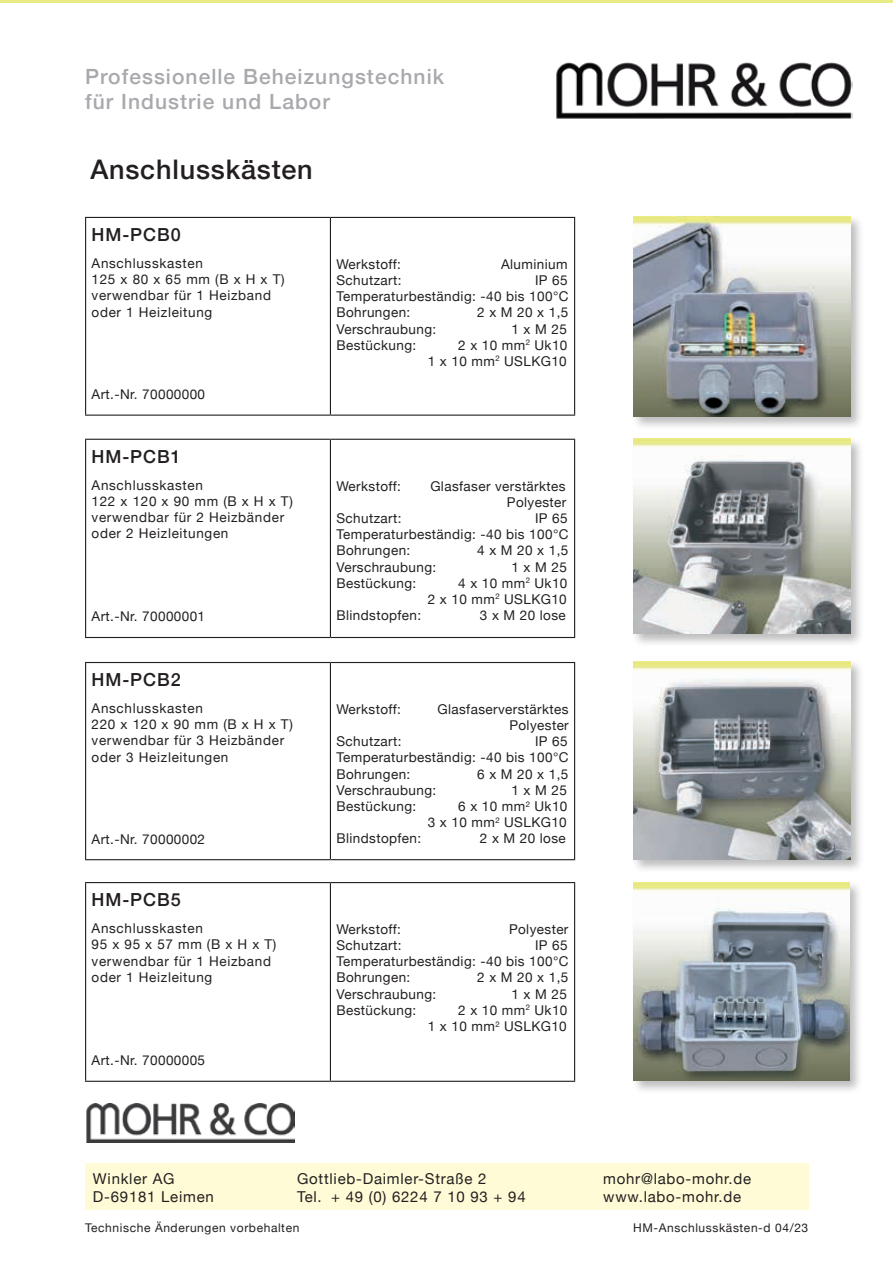
<style>
.page{position:relative;width:893px;height:1263px;background:#fff}
.page>*{position:absolute;margin:0;border:0;box-sizing:border-box;transform-origin:0 0}
.t1{font:500 27px "Helvetica Neue";letter-spacing:.03em;color:#231f20}
.t2{font:500 21px/25.2px "Helvetica Neue";letter-spacing:.05em;color:#a8a9ad}
.t3{font:500 18px "Helvetica Neue";letter-spacing:.05em;color:#231f20}
.t4{font:15px "Helvetica Neue";letter-spacing:.05em;color:#231f20}
.t5{font:13.5px/16.2px "Helvetica Neue";letter-spacing:.03em;color:#231f20;text-align:right}
.t6{font:13.5px/16.2px "Helvetica Neue";letter-spacing:.05em;color:#231f20}
.t7{font:12px "Helvetica Neue";letter-spacing:.05em;color:#231f20}
</style>
<div class="page">
<hr style="left:0;top:0;width:893px;height:2px;background:#e9eb86">
<div style="left:631px;top:880px;width:233px;height:215px;background:#231f20;opacity:.3"></div>
<img style="left:633px;top:882px;width:216px;height:199px">
<div style="left:631px;top:437px;width:234px;height:210px;background:#231f20;opacity:.3"></div>
<img style="left:633px;top:439px;width:217px;height:194px">
<div style="left:631px;top:659px;width:234px;height:215px;background:#231f20;opacity:.3"></div>
<img style="left:633px;top:661px;width:217px;height:198px">
<div style="left:631px;top:215px;width:234px;height:216px;background:#231f20;opacity:.3"></div>
<img style="left:633px;top:217px;width:217px;height:199px">
<svg style="left:86px;top:440px;width:488px;height:197px"></svg>
<hr style="left:85px;top:439px;width:245px;height:1px;background:#231f20">
<hr style="left:85px;top:440px;width:1px;height:197px;background:#231f20">
<hr style="left:330px;top:439px;width:245px;height:1px;background:#231f20">
<hr style="left:330px;top:440px;width:1px;height:197px;background:#231f20">
<hr style="left:574px;top:440px;width:1px;height:197px;background:#231f20">
<hr style="left:85px;top:637px;width:245px;height:1px;background:#231f20">
<hr style="left:330px;top:637px;width:245px;height:1px;background:#231f20">
<svg style="left:86px;top:663px;width:488px;height:196px"></svg>
<hr style="left:85px;top:662px;width:245px;height:1px;background:#231f20">
<hr style="left:85px;top:663px;width:1px;height:196px;background:#231f20">
<hr style="left:330px;top:662px;width:245px;height:1px;background:#231f20">
<hr style="left:330px;top:663px;width:1px;height:196px;background:#231f20">
<hr style="left:574px;top:663px;width:1px;height:196px;background:#231f20">
<hr style="left:85px;top:859px;width:245px;height:1px;background:#231f20">
<hr style="left:330px;top:859px;width:245px;height:1px;background:#231f20">
<svg style="left:86px;top:883px;width:488px;height:198px"></svg>
<hr style="left:85px;top:882px;width:245px;height:1px;background:#231f20">
<hr style="left:85px;top:883px;width:1px;height:198px;background:#231f20">
<hr style="left:330px;top:882px;width:245px;height:1px;background:#231f20">
<hr style="left:330px;top:883px;width:1px;height:198px;background:#231f20">
<hr style="left:574px;top:883px;width:1px;height:198px;background:#231f20">
<hr style="left:85px;top:1081px;width:245px;height:1px;background:#231f20">
<hr style="left:330px;top:1081px;width:245px;height:1px;background:#231f20">
<svg style="left:86px;top:218px;width:488px;height:197px"></svg>
<hr style="left:85px;top:217px;width:245px;height:1px;background:#231f20">
<hr style="left:85px;top:218px;width:1px;height:197px;background:#231f20">
<hr style="left:330px;top:217px;width:245px;height:1px;background:#231f20">
<hr style="left:330px;top:218px;width:1px;height:197px;background:#231f20">
<hr style="left:574px;top:218px;width:1px;height:197px;background:#231f20">
<hr style="left:85px;top:415px;width:245px;height:1px;background:#231f20">
<hr style="left:330px;top:415px;width:245px;height:1px;background:#231f20">
<img style="left:86px;top:1103px;width:209px;height:39px">
<div style="left:85px;top:1163px;width:723px;height:47px;background:#fffbd6"></div>
<img style="left:556px;top:62px;width:297px;height:57px">
<h2 class="t2" style="left:85px;top:62px;width:360px">Professionelle Beheizungstechnik für Industrie und Labor</h2>
<h1 class="t1" style="left:90px;top:148px;width:224px">Anschlusskästen</h1>
<h3 class="t3" style="left:92px;top:220px;width:91px">HM-PCB0</h3>
<p class="t6" style="left:92px;top:256px;width:195px">Anschlusskasten<br>125 x 80 x 65 mm (B x H x T) verwendbar für 1 Heizband oder 1 Heizleitung</p>
<p class="t5" style="left:92px;top:387px;width:115px">Art.-Nr. 70000000</p>
<h3 class="t3" style="left:92px;top:442px;width:91px">HM-PCB1</h3>
<p class="t6" style="left:92px;top:478px;width:203px">Anschlusskasten<br>122 x 120 x 90 mm (B x H x T) verwendbar für 2 Heizbänder oder 2 Heizleitungen</p>
<p class="t5" style="left:92px;top:609px;width:115px">Art.-Nr. 70000001</p>
<h3 class="t3" style="left:92px;top:665px;width:91px">HM-PCB2</h3>
<p class="t6" style="left:92px;top:701px;width:203px">Anschlusskasten<br>220 x 120 x 90 mm (B x H x T) verwendbar für 3 Heizbänder oder 3 Heizleitungen</p>
<p class="t5" style="left:92px;top:832px;width:115px">Art.-Nr. 70000002</p>
<h3 class="t3" style="left:92px;top:885px;width:91px">HM-PCB5</h3>
<p class="t6" style="left:92px;top:921px;width:186px">Anschlusskasten<br>95 x 95 x 57 mm (B x H x T) verwendbar für 1 Heizband oder 1 Heizleitung</p>
<p class="t5" style="left:92px;top:1052px;width:115px">Art.-Nr. 70000005</p>
<p class="t5" style="left:336px;top:257px;width:66px">Werkstoff:</p>
<p class="t5" style="left:501px;top:257px;width:68px">Aluminium</p>
<p class="t5" style="left:336px;top:273px;width:67px">Schutzart:</p>
<p class="t5" style="left:336px;top:273px;width:234px;text-align:justify;text-indent:199px">IP 65<br>Temperaturbeständig: -40 bis 100°C Bohrungen:</p>
<p class="t5" style="left:477px;top:305px;width:93px">2 x M 20 x 1,5</p>
<p class="t5" style="left:336px;top:321px;width:101px">Verschraubung:</p>
<p class="t5" style="left:511px;top:321px;width:57px">1 x M 25</p>
<p class="t5" style="left:336px;top:338px;width:81px">Bestückung:</p>
<p class="t5" style="left:428px;top:338px;width:141px">2 x 10 mm<sup>2</sup> Uk10<br>1 x 10 mm<sup>2</sup> USLKG10</p>
<p class="t5" style="left:336px;top:478px;width:66px">Werkstoff:</p>
<p class="t5" style="left:430px;top:478px;width:138px">Glasfaser verstärktes<br>Polyester</p>
<p class="t5" style="left:336px;top:511px;width:67px">Schutzart:</p>
<p class="t5" style="left:336px;top:511px;width:234px;text-align:justify;text-indent:199px">IP 65<br>Temperaturbeständig: -40 bis 100°C Bohrungen:</p>
<p class="t5" style="left:477px;top:543px;width:93px">4 x M 20 x 1,5</p>
<p class="t5" style="left:336px;top:559px;width:101px">Verschraubung:</p>
<p class="t5" style="left:511px;top:559px;width:57px">1 x M 25</p>
<p class="t5" style="left:336px;top:576px;width:81px">Bestückung:</p>
<p class="t5" style="left:428px;top:576px;width:141px">4 x 10 mm<sup>2</sup> Uk10<br>2 x 10 mm<sup>2</sup> USLKG10</p>
<p class="t5" style="left:336px;top:608px;width:86px">Blindstopfen:</p>
<p class="t5" style="left:480px;top:608px;width:87px">3 x M 20 lose</p>
<p class="t5" style="left:336px;top:702px;width:66px">Werkstoff:</p>
<p class="t5" style="left:437px;top:702px;width:133px">Glasfaserverstärktes<br>Polyester</p>
<p class="t5" style="left:336px;top:734px;width:67px">Schutzart:</p>
<p class="t5" style="left:336px;top:734px;width:234px;text-align:justify;text-indent:199px">IP 65<br>Temperaturbeständig: -40 bis 100°C Bohrungen:</p>
<p class="t5" style="left:477px;top:766px;width:93px">6 x M 20 x 1,5</p>
<p class="t5" style="left:336px;top:783px;width:101px">Verschraubung:</p>
<p class="t5" style="left:511px;top:783px;width:57px">1 x M 25</p>
<p class="t5" style="left:336px;top:799px;width:81px">Bestückung:</p>
<p class="t5" style="left:428px;top:799px;width:141px">6 x 10 mm<sup>2</sup> Uk10<br>3 x 10 mm<sup>2</sup> USLKG10</p>
<p class="t5" style="left:336px;top:831px;width:86px">Blindstopfen:</p>
<p class="t5" style="left:480px;top:831px;width:87px">2 x M 20 lose</p>
<p class="t5" style="left:336px;top:922px;width:66px">Werkstoff:</p>
<p class="t5" style="left:509px;top:922px;width:61px">Polyester</p>
<p class="t5" style="left:336px;top:938px;width:67px">Schutzart:</p>
<p class="t5" style="left:336px;top:938px;width:234px;text-align:justify;text-indent:199px">IP 65<br>Temperaturbeständig: -40 bis 100°C Bohrungen:</p>
<p class="t5" style="left:477px;top:970px;width:93px">2 x M 20 x 1,5</p>
<p class="t5" style="left:336px;top:986px;width:101px">Verschraubung:</p>
<p class="t5" style="left:511px;top:986px;width:57px">1 x M 25</p>
<p class="t5" style="left:336px;top:1003px;width:81px">Bestückung:</p>
<p class="t5" style="left:428px;top:1003px;width:141px">2 x 10 mm<sup>2</sup> Uk10<br>1 x 10 mm<sup>2</sup> USLKG10</p>
<p class="t4" style="left:93px;top:1168px;width:83px">Winkler AG</p>
<p class="t4" style="left:297px;top:1168px;width:191px">Gottlieb-Daimler-Straße 2</p>
<p class="t4" style="left:603px;top:1168px;width:149px">mohr@labo-mohr.de</p>
<p class="t4" style="left:93px;top:1186px;width:122px">D-69181 Leimen</p>
<p class="t4" style="left:297px;top:1186px;width:230px">Tel. + 49 (0) 6224 7 10 93 + 94</p>
<p class="t4" style="left:603px;top:1186px;width:139px">www.labo-mohr.de</p>
<p class="t7" style="left:85px;top:1219px;width:216px">Technische Änderungen vorbehalten</p>
<p class="t7" style="left:633px;top:1219px;width:177px">HM-Anschlusskästen-d 04/23</p>
</div>
